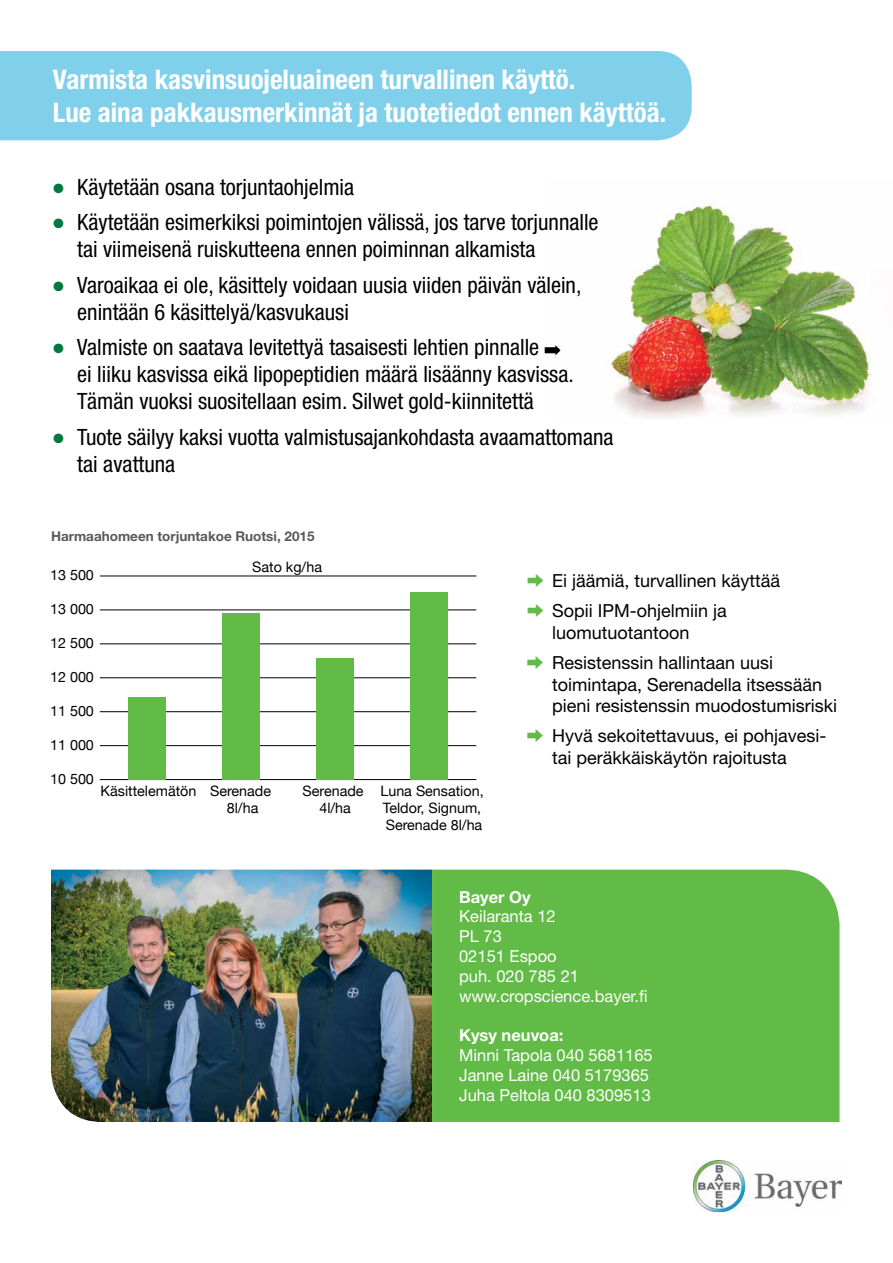
<style>
.page{position:relative;width:893px;height:1263px;background:#fff}
.page>*{position:absolute;margin:0;border:0;box-sizing:border-box;transform-origin:0 0}
.t1{font:700 condensed 27px/32.4px "Helvetica Neue LT Std";color:#fff}
.t2{font:condensed 22.5px/27px "Helvetica Neue LT Std";color:#000}
.t3{font:18px/30.2px "Helvetica Neue LT Std";color:#000}
.t4{font:16.5px/19.8px "Helvetica Neue LT Std";color:#fff}
.t5{font:700 16.5px "Helvetica Neue LT Std";color:#fff}
.t6{font:14.4px/17.2px "Helvetica Neue";color:#000;text-align:center}
.t7{font:700 13.5px "Helvetica Neue LT Std";color:#58595b}
.s1{font-weight:900;font-stretch:normal;font-size:27px;color:#007941}
</style>
<div class="page">
<img style="left:555px;top:201px;width:317px;height:218px">
<img style="left:693px;top:1160px;width:149px;height:52px">
<img style="left:51px;top:870px;width:381px;height:252px">
<svg style="left:545px;top:345px;width:16px;height:10px"></svg>
<div style="left:0;top:51px;width:692px;height:89px;background:#80d0eb"></div>
<div style="left:432px;top:870px;width:407px;height:252px;background:#62bb46"></div>
<hr style="left:100px;top:779px;width:376px;height:1px;background:#000">
<hr style="left:100px;top:745px;width:376px;height:1px;background:#000">
<hr style="left:100px;top:711px;width:376px;height:1px;background:#000">
<hr style="left:100px;top:677px;width:376px;height:1px;background:#000">
<hr style="left:100px;top:644px;width:376px;height:1px;background:#000">
<hr style="left:100px;top:610px;width:376px;height:1px;background:#000">
<hr style="left:100px;top:576px;width:376px;height:1px;background:#000">
<div style="left:128px;top:697px;width:38px;height:82px;background:#62bb46"></div>
<div style="left:222px;top:613px;width:38px;height:166px;background:#62bb46"></div>
<div style="left:316px;top:658px;width:38px;height:121px;background:#62bb46"></div>
<div style="left:410px;top:592px;width:38px;height:187px;background:#62bb46"></div>
<p class="t1" style="left:53px;top:63px;width:615px">Varmista kasvinsuojeluaineen turvallinen käyttö.<br>Lue aina pakkausmerkinnät ja tuotetiedot ennen käyttöä.</p>
<p class="t2" style="left:52px;top:173px;width:304px"><span class="s1">•</span> Käytetään osana torjuntaohjelmia</p>
<p class="t2" style="left:77px;top:209px;width:523px;text-indent:-26px"><span class="s1">•</span> Käytetään esimerkiksi poimintojen välissä, jos tarve torjunnalle tai viimeisenä ruiskutteena ennen poiminnan alkamista</p>
<p class="t2" style="left:77px;top:271px;width:506px;text-indent:-26px"><span class="s1">•</span> Varoaikaa ei ole, käsittely voidaan uusia viiden päivän välein, enintään 6 käsittelyä/kasvukausi</p>
<p class="t2" style="left:77px;top:334px;width:498px;text-indent:-26px"><span class="s1">•</span> Valmiste on saatava levitettyä tasaisesti lehtien pinnalle<br>ei liiku kasvissa eikä lipopeptidien määrä lisäänny kasvissa.<br>Tämän vuoksi suositellaan esim. Silwet gold-kiinnitettä</p>
<p class="t2" style="left:77px;top:423px;width:538px;text-indent:-26px"><span class="s1">•</span> Tuote säilyy kaksi vuotta valmistusajankohdasta avaamattomana tai avattuna</p>
<p class="t7" style="left:51px;top:528px;width:265px">Harmaahomeen torjuntakoe Ruotsi, 2015</p>
<p class="t6" style="left:50px;top:567px;width:45px">13 500</p>
<p class="t6" style="left:50px;top:601px;width:45px">13 000</p>
<p class="t6" style="left:50px;top:635px;width:45px">12 500</p>
<p class="t6" style="left:50px;top:669px;width:45px">12 000</p>
<p class="t6" style="left:50px;top:703px;width:45px">11 500</p>
<p class="t6" style="left:50px;top:737px;width:45px">11 000</p>
<p class="t6" style="left:50px;top:771px;width:45px">10 500</p>
<p class="t6" style="left:101px;top:783px;width:97px">Käsittelemätön</p>
<p class="t6" style="left:252px;top:559px;width:71px">Sato kg/ha</p>
<p class="t6" style="left:210px;top:783px;width:63px">Serenade<br>8l/ha</p>
<p class="t6" style="left:303px;top:783px;width:63px">Serenade<br>4l/ha</p>
<p class="t6" style="left:380px;top:783px;width:105px;text-align:left">Luna Sensation,<br>Teldor, Signum,<br>Serenade 8l/ha</p>
<p class="t3" style="left:552px;top:566px;width:230px">Ei jäämiä, turvallinen käyttää<br>Sopii IPM-ohjelmiin ja</p>
<p class="t3" style="left:552px;top:617px;width:223px">luomutuotantoon<br>Resistenssin hallintaan uusi</p>
<p class="t3" style="left:552px;top:673px;width:287px;line-height:21.6px">toimintapa, Serenadella itsessään pieni resistenssin muodostumisriski</p>
<p class="t3" style="left:552px;top:725px;width:276px;line-height:21.6px">Hyvä sekoitettavuus, ei pohjavesi&shy;tai peräkkäiskäytön rajoitusta</p>
<p class="t5" style="left:459px;top:886px;width:73px">Bayer Oy</p>
<p class="t4" style="left:459px;top:906px;width:190px">Keilaranta 12<br>PL 73<br>02151 Espoo<br>puh. 020 785 21 www.cropscience.bayer.fi</p>
<p class="t5" style="left:459px;top:1025px;width:106px">Kysy neuvoa:</p>
<p class="t4" style="left:459px;top:1045px;width:195px">Minni Tapola 040 5681165<br>Janne Laine 040 5179365<br>Juha Peltola 040 8309513</p>
</div>
